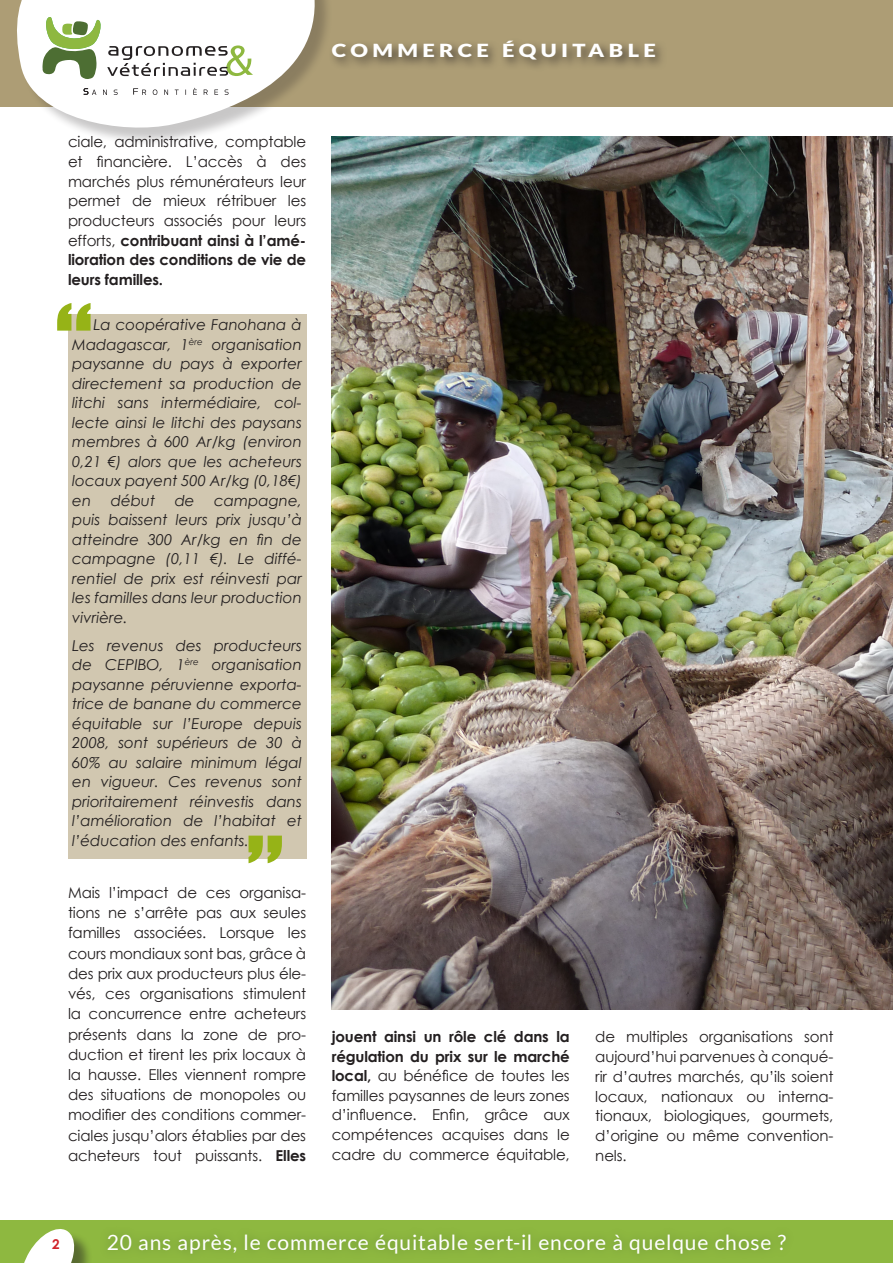
<style>
.page{position:relative;width:893px;height:1263px;background:#fff}
.page>*{position:absolute;margin:0;border:0;box-sizing:border-box;transform-origin:0 0}
.t1{font:108px "Impact";color:#96b317}
.t2{font:21px "Lato";letter-spacing:.04em;color:#fff}
.t3{font:900 18px "Lato";letter-spacing:.2em;color:#fff;scale:1.22 1}
.t4{font:15px/20.2px "Century Gothic";letter-spacing:-.01em;color:#231f20;text-align:justify}
.t5{font:italic 15px/19.5px "Century Gothic";color:#231f20;text-align:justify}
.t6{font:700 13.5px "Century Gothic";color:#d1232a}
.s1{font-weight:700}
</style>
<div class="page">
<div style="left:0;top:0;width:893px;height:106px;background:#ad9d75"></div>
<div style="left:19px;top:0;width:314px;height:146px;background:#231f20;opacity:.25"></div>
<svg style="left:4px;top:0;width:328px;height:135px"></svg>
<div style="left:329px;top:37px;width:339px;height:36px;background:#231f20;opacity:.75"></div>
<div style="left:0;top:1220px;width:893px;height:43px;background:#8eb840"></div>
<div style="left:24px;top:1231px;width:68px;height:32px;background:#231f20;opacity:.5"></div>
<svg style="left:24px;top:1229px;width:53px;height:34px"></svg>
<div style="left:68px;top:315px;width:238px;height:544px;background:#d1c7b0"></div>
<img style="left:332px;top:136px;width:561px;height:874px">
<p class="t3" style="left:332px;top:40px;width:267px">COMMERCE ÉQUITABLE</p>
<p class="t4" style="left:68px;top:132px;width:240px;line-height:19.6px">ciale, administrative, comptable et financière. L’accès à des marchés plus rémunérateurs leur permet de mieux rétribuer les producteurs associés pour leurs efforts, <span class="s1">contribuant ainsi à l’amé&shy;lioration des conditions de vie de leurs familles.</span></p>
<p class="t1" style="left:55px;top:262px;width:39px">“</p>
<p class="t5" style="left:72px;top:315px;width:231px;text-indent:21px">La coopérative Fanohana à Madagascar, 1<sup>ère</sup> organisation paysanne du pays à exporter directement sa production de litchi sans intermédiaire, col&shy;lecte ainsi le litchi des paysans membres à 600 Ar/kg (environ 0,21 €) alors que les acheteurs locaux payent 500 Ar/kg (0,18€) en</p>
<p class="t5" style="left:111px;top:490px;width:46px">début</p>
<p class="t5" style="left:175px;top:490px;width:22px">de</p>
<p class="t5" style="left:72px;top:490px;width:231px;text-indent:142px">campagne, puis baissent leurs prix jusqu’à atteindre 300 Ar/kg en fin de campagne (0,11 €). Le diffé&shy;rentiel de prix est réinvesti par les familles dans leur production vivrière.</p>
<p class="t5" style="left:72px;top:635px;width:231px">Les revenus des producteurs de CEPIBO, 1<sup>ère</sup> organisation paysanne péruvienne exporta&shy;trice de banane du commerce équitable sur l’Europe depuis 2008, sont supérieurs de 30 à 60% au salaire minimum légal en vigueur. Ces revenus sont prioritairement réinvestis dans l’amélioration de l’habitat et l’éducation des enfants.</p>
<p class="t1" style="left:247px;top:795px;width:39px">”</p>
<p class="t4" style="left:68px;top:882px;width:240px">Mais l’impact de ces organisa&shy;tions ne s’arrête pas aux seules familles associées. Lorsque les cours mondiaux sont bas, grâce à des prix aux producteurs plus éle&shy;vés, ces organisations stimulent la concurrence entre acheteurs présents dans la zone de pro&shy;duction et tirent les prix locaux à la hausse. Elles viennent rompre des situations de monopoles ou modifier des conditions commer&shy;ciales jusqu’alors établies par des acheteurs tout puissants. <span class="s1">Elles</span></p>
<p class="t4" style="left:332px;top:1027px;width:240px;line-height:19.5px"><span class="s1">jouent ainsi un rôle clé dans la régulation du prix sur le marché local,</span> au bénéfice de toutes les familles paysannes de leurs zones d’influence. Enfin, grâce aux compétences acquises dans le cadre du commerce équitable,</p>
<p class="t4" style="left:595px;top:1027px;width:240px;line-height:19.8px">de multiples organisations sont aujourd’hui parvenues à conqué&shy;rir d’autres marchés, qu’ils soient locaux, nationaux ou interna&shy;tionaux, biologiques, gourmets, d’origine ou même convention&shy;nels.</p>
<p class="t6" style="left:52px;top:1234px;width:9px">2</p>
<p class="t2" style="left:107px;top:1231px;width:681px">20 ans après, le commerce équitable sert-il encore à quelque chose ?</p>
</div>
